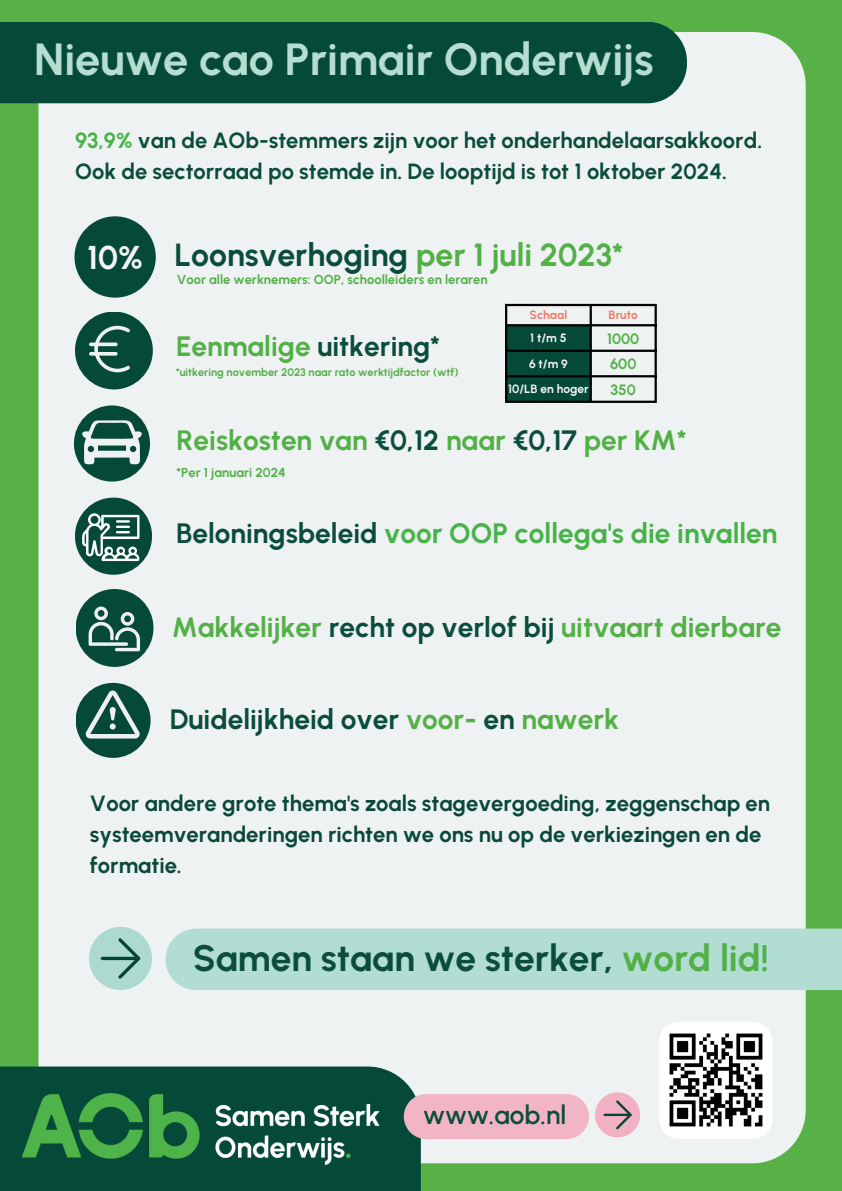
<style>
.page{position:relative;width:842px;height:1191px;background:#fff}
.page>*{position:absolute;margin:0;border:0;box-sizing:border-box;transform-origin:0 0}
.t1{font:700 45px "Urbanist";color:#b5ddd1}
.t2{font:700 36.9px "Urbanist";color:#0b4d3c}
.t3{font:700 33px "Urbanist";color:#f6f5f5}
.t4{font:700 32px "Urbanist";color:#0b4d3c}
.t5{font:700 28px "Urbanist";color:#53b047}
.t6{font:700 28px "Urbanist";color:#0b4d3c}
.t7{font:700 28px "Urbanist";color:#46b348}
.t8{font:600 26.1px "Urbanist";color:#0b4d3c}
.t9{font:700 22px/30.7px "Urbanist";color:#0a4839}
.t10{font:700 22px/30.7px "Urbanist";color:#0b4d3c}
.t11{font:700 15px "Urbanist";color:#53b047}
.t12{font:700 13px "Urbanist";color:#53b047}
.t13{font:700 12px "Urbanist";color:#f6f5f4}
.t14{font:700 12px "Urbanist";color:#f17a69}
.t15{font:700 11px "Urbanist";color:#53b047}
.s1{color:#46b348}
.s2{color:#53b047}
.s3{color:#0b4d3c}
</style>
<div class="page">
<div style="left:0;top:0;width:842px;height:1190px;background:#57b147"></div>
<div style="left:38px;top:32px;width:768px;height:1131px;background:#eff2f2"></div>
<div style="left:0;top:1066px;width:421px;height:124px;background:#054a39"></div>
<div style="left:408px;top:1093px;width:181px;height:45px;background:#f2b5c6"></div>
<div style="left:74px;top:216px;width:82px;height:81px;background:#054a39;border-radius:50%"></div>
<div style="left:75px;top:497px;width:77px;height:77px;background:#054a39;border-radius:50%"></div>
<div style="left:0;top:22px;width:687px;height:81px;background:#054a39"></div>
<div style="left:75px;top:311px;width:78px;height:78px;background:#054a39;border-radius:50%"></div>
<div style="left:507px;top:326px;width:83px;height:74px;background:#054a39"></div>
<hr style="left:505px;top:306px;width:2px;height:94px;background:#000">
<hr style="left:590px;top:306px;width:2px;height:94px;background:#000">
<hr style="left:655px;top:306px;width:2px;height:94px;background:#000">
<hr style="left:505px;top:304px;width:152px;height:2px;background:#000">
<hr style="left:505px;top:324px;width:152px;height:2px;background:#000">
<hr style="left:505px;top:349px;width:152px;height:3px;background:#000">
<hr style="left:505px;top:375px;width:152px;height:2px;background:#000">
<hr style="left:505px;top:400px;width:152px;height:3px;background:#000">
<svg style="left:89px;top:326px;width:41px;height:46px"></svg>
<div style="left:74px;top:405px;width:76px;height:76px;background:#054a39;border-radius:50%"></div>
<svg style="left:82px;top:420px;width:60px;height:44px"></svg>
<img style="left:0;top:1064px;width:408px;height:101px">
<svg style="left:595px;top:1092px;width:45px;height:45px;background:#e2b8c4"></svg>
<hr style="left:605px;top:1113px;width:25px;height:2px;background:#054536">
<div style="left:165px;top:928px;width:677px;height:62px;background:#b1ddd3"></div>
<svg style="left:89px;top:926px;width:63px;height:63px;background:#b3d8d0"></svg>
<svg style="left:102px;top:956px;width:37px;height:4px"></svg>
<div style="left:76px;top:589px;width:77px;height:77px;background:#054a39;border-radius:50%"></div>
<svg style="left:87px;top:606px;width:53px;height:62px"></svg>
<div style="left:76px;top:682px;width:75px;height:75px;background:#054a39;border-radius:50%"></div>
<svg style="left:86px;top:690px;width:54px;height:48px"></svg>
<svg style="left:82px;top:513px;width:58px;height:48px"></svg>
<svg style="left:659px;top:1021px;width:114px;height:117px;background:#acacac"></svg>
<h1 class="t1" style="left:34px;top:30px;width:621px">Nieuwe cao Primair Onderwijs</h1>
<p class="t10" style="left:75px;top:125px;width:689px"><span class="s1">93,9%</span> van de AOb-stemmers zijn voor het onderhandelaarsakkoord.<br>Ook de sectorraad po stemde in. De looptijd is tot 1 oktober 2024.</p>
<h3 class="t3" style="left:87px;top:236px;width:57px">10%</h3>
<h3 class="t4" style="left:174px;top:234px;width:451px">Loonsverhoging <span class="s2">per 1 juli 2023*</span></h3>
<p class="t12" style="left:177px;top:271px;width:312px">Voor alle werknemers: OOP, schoolleiders en leraren</p>
<p class="t6" style="left:176px;top:328px;width:266px"><span class="s2">Eenmalige</span> uitkering*</p>
<p class="t15" style="left:176px;top:365px;width:284px">*uitkering november 2023 naar rato werktijdfactor (wtf)</p>
<p class="t14" style="left:530px;top:307px;width:39px">Schaal</p>
<p class="t14" style="left:609px;top:307px;width:31px">Bruto</p>
<p class="t13" style="left:530px;top:330px;width:38px">1 t/m 5</p>
<p class="t11" style="left:607px;top:328px;width:34px">1000</p>
<p class="t13" style="left:529px;top:355px;width:40px">6 t/m 9</p>
<p class="t11" style="left:610px;top:354px;width:28px">600</p>
<p class="t13" style="left:508px;top:381px;width:82px">10/LB en hoger</p>
<p class="t11" style="left:610px;top:379px;width:27px">350</p>
<p class="t5" style="left:177px;top:422px;width:512px">Reiskosten van <span class="s3">€0,12</span> naar <span class="s3">€0,17</span> per KM*</p>
<p class="t12" style="left:177px;top:463px;width:111px">*Per 1 januari 2024</p>
<p class="t7" style="left:176px;top:515px;width:603px"><span class="s3">Beloningsbeleid</span> voor OOP collega's die invallen</p>
<p class="t5" style="left:172px;top:608px;width:611px">Makkelijker <span class="s3">recht op verlof bij</span> uitvaart dierbare</p>
<p class="t6" style="left:170px;top:701px;width:451px">Duidelijkheid over <span class="s2">voor-</span> en <span class="s2">nawerk</span></p>
<p class="t9" style="left:90px;top:787px;width:682px">Voor andere grote thema's zoals stagevergoeding, zeggenschap en systeemveranderingen richten we ons nu op de verkiezingen en de formatie.</p>
<h2 class="t2" style="left:193px;top:933px;width:578px">Samen staan we sterker, <span class="s2">word lid!</span></h2>
<p class="t8" style="left:423px;top:1097px;width:145px">www.aob.nl</p>
</div>
